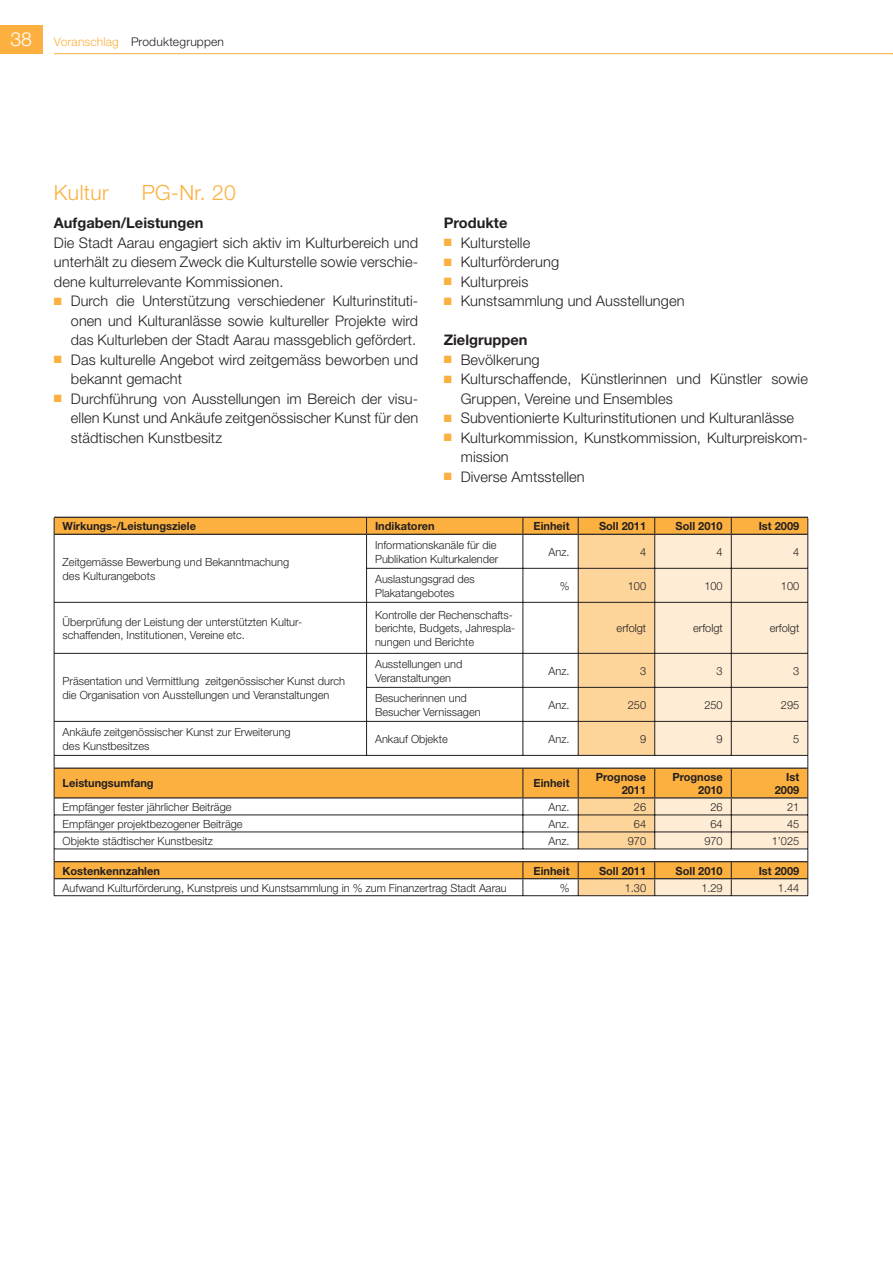
<style>
.page{position:relative;width:893px;height:1263px;background:#fff}
.page>*{position:absolute;margin:0;border:0;box-sizing:border-box;transform-origin:0 0}
.t1{font:300 21px "Helvetica Neue";letter-spacing:.02em;color:#fbb03f}
.t2{font:300 14.7px/19.5px "Helvetica Neue";letter-spacing:.005em;color:#231f20;text-align:justify}
.t3{font:700 14.7px "Helvetica Neue";color:#231f20}
.t4{font:300 12px "Helvetica Neue";letter-spacing:.015em;color:#231f20}
.t5{font:300 11.25px/13.5px "Helvetica Neue";color:#231f20}
.t6{font:700 11.25px/13.5px "Helvetica Neue";color:#231f20;text-align:right}
.s1{font-size:19.5px;color:#fff}
.s2{color:#fbb03f}
</style>
<div class="page">
<div style="left:0;top:26px;width:42px;height:28px;background:#fbb03f"></div>
<hr style="left:54px;top:53px;width:839px;height:1px;background:#fbb03f">
<svg style="left:53px;top:516px;width:756px;height:380px"></svg>
<svg style="left:53px;top:533px;width:756px;height:347px"></svg>
<p class="t4" style="left:10px;top:38px;width:215px"><span class="s1">38</span> <span class="s2">Voranschlag</span> Produktegruppen</p>
<h1 class="t1" style="left:54px;top:185px;width:56px">Kultur</h1>
<h1 class="t1" style="left:142px;top:185px;width:96px">PG-Nr. 20</h1>
<h2 class="t3" style="left:54px;top:218px;width:151px">Aufgaben/Leistungen</h2>
<h2 class="t2" style="left:54px;top:234px;width:366px">Die Stadt Aarau engagiert sich aktiv im Kulturbereich und unterhält zu diesem Zweck die Kulturstelle sowie verschie&shy;dene kulturrelevante Kommissionen.</h2>
<h2 class="t2" style="left:71px;top:293px;width:349px;text-indent:-17px"><span class="s2">■</span> Durch die Unterstützung verschiedener Kulturinstituti&shy;onen und Kulturanlässe sowie kultureller Projekte wird das Kulturleben der Stadt Aarau massgeblich gefördert.</h2>
<h2 class="t2" style="left:71px;top:351px;width:349px;text-indent:-17px"><span class="s2">■</span> Das kulturelle Angebot wird zeitgemäss beworben und bekannt gemacht</h2>
<h2 class="t2" style="left:71px;top:390px;width:349px;text-indent:-17px"><span class="s2">■</span> Durchführung von Ausstellungen im Bereich der visu&shy;ellen Kunst und Ankäufe zeitgenössischer Kunst für den städtischen Kunstbesitz</h2>
<h2 class="t3" style="left:444px;top:218px;width:65px">Produkte</h2>
<h2 class="t2" style="left:444px;top:234px;width:88px"><span class="s2">■</span> Kulturstelle</h2>
<h2 class="t2" style="left:444px;top:254px;width:117px"><span class="s2">■</span> Kulturförderung</h2>
<h2 class="t2" style="left:444px;top:273px;width:86px"><span class="s2">■</span> Kulturpreis</h2>
<h2 class="t2" style="left:444px;top:293px;width:242px"><span class="s2">■</span> Kunstsammlung und Ausstellungen</h2>
<h2 class="t3" style="left:444px;top:335px;width:85px">Zielgruppen</h2>
<h2 class="t2" style="left:444px;top:351px;width:98px"><span class="s2">■</span> Bevölkerung</h2>
<h2 class="t2" style="left:461px;top:371px;width:349px;text-indent:-17px"><span class="s2">■</span> Kulturschaffende, Künstlerinnen und Künstler sowie<br>Gruppen, Vereine und Ensembles</h2>
<h2 class="t2" style="left:444px;top:410px;width:352px"><span class="s2">■</span> Subventionierte Kulturinstitutionen und Kulturanlässe</h2>
<h2 class="t2" style="left:461px;top:429px;width:349px;text-indent:-17px"><span class="s2">■</span> Kulturkommission, Kunstkommission, Kulturpreiskom&shy;mission</h2>
<h2 class="t2" style="left:444px;top:468px;width:143px"><span class="s2">■</span> Diverse Amtsstellen</h2>
<p class="t6" style="left:63px;top:520px;width:135px">Wirkungs-/Leistungsziele</p>
<p class="t6" style="left:375px;top:520px;width:61px">Indikatoren</p>
<p class="t6" style="left:533px;top:520px;width:38px">Einheit</p>
<p class="t6" style="left:599px;top:520px;width:49px">Soll 2011</p>
<p class="t6" style="left:675px;top:520px;width:49px">Soll 2010</p>
<p class="t6" style="left:759px;top:520px;width:42px">Ist 2009</p>
<p class="t5" style="left:63px;top:557px;width:228px">Zeitgemässe Bewerbung und Bekanntmachung des Kulturangebots</p>
<p class="t5" style="left:375px;top:540px;width:125px">Informationskanäle für die<br>Publikation Kulturkalender</p>
<p class="t5" style="left:549px;top:546px;width:23px">Anz.</p>
<p class="t5" style="left:640px;top:546px;width:8px">4</p>
<p class="t5" style="left:717px;top:546px;width:8px">4</p>
<p class="t5" style="left:793px;top:546px;width:8px">4</p>
<p class="t5" style="left:375px;top:573px;width:101px">Auslastungsgrad des<br>Plakatangebotes</p>
<p class="t5" style="left:560px;top:580px;width:11px">%</p>
<p class="t5" style="left:628px;top:580px;width:20px">100</p>
<p class="t5" style="left:704px;top:580px;width:20px">100</p>
<p class="t5" style="left:781px;top:580px;width:20px">100</p>
<p class="t5" style="left:63px;top:616px;width:241px">Überprüfung der Leistung der unterstützten Kultur&shy;schaffenden, Institutionen, Vereine etc.</p>
<p class="t5" style="left:375px;top:609px;width:142px">Kontrolle der Rechenschafts&shy;berichte, Budgets, Jahrespla&shy;nungen und Berichte</p>
<p class="t5" style="left:617px;top:623px;width:31px">erfolgt</p>
<p class="t5" style="left:693px;top:623px;width:31px">erfolgt</p>
<p class="t5" style="left:770px;top:623px;width:31px">erfolgt</p>
<p class="t5" style="left:63px;top:675px;width:284px">Präsentation und Vermittlung zeitgenössischer Kunst durch die Organisation von Ausstellungen und Veranstaltungen</p>
<p class="t5" style="left:375px;top:658px;width:89px">Ausstellungen und<br>Veranstaltungen</p>
<p class="t5" style="left:549px;top:665px;width:23px">Anz.</p>
<p class="t5" style="left:640px;top:665px;width:8px">3</p>
<p class="t5" style="left:717px;top:665px;width:8px">3</p>
<p class="t5" style="left:793px;top:665px;width:8px">3</p>
<p class="t5" style="left:375px;top:692px;width:107px">Besucherinnen und<br>Besucher Vernissagen</p>
<p class="t5" style="left:549px;top:699px;width:23px">Anz.</p>
<p class="t5" style="left:628px;top:699px;width:20px">250</p>
<p class="t5" style="left:704px;top:699px;width:20px">250</p>
<p class="t5" style="left:781px;top:699px;width:20px">295</p>
<p class="t5" style="left:63px;top:726px;width:230px">Ankäufe zeitgenössischer Kunst zur Erweiterung des Kunstbesitzes</p>
<p class="t5" style="left:375px;top:733px;width:74px">Ankauf Objekte</p>
<p class="t5" style="left:549px;top:733px;width:23px">Anz.</p>
<p class="t5" style="left:640px;top:733px;width:8px">9</p>
<p class="t5" style="left:717px;top:733px;width:8px">9</p>
<p class="t5" style="left:793px;top:733px;width:8px">5</p>
<p class="t6" style="left:63px;top:778px;width:93px">Leistungsumfang</p>
<p class="t6" style="left:533px;top:778px;width:38px">Einheit</p>
<p class="t6" style="left:596px;top:771px;width:52px">Prognose<br>2011</p>
<p class="t6" style="left:672px;top:771px;width:52px">Prognose<br>2010</p>
<p class="t6" style="left:775px;top:771px;width:26px">Ist<br>2009</p>
<p class="t5" style="left:63px;top:801px;width:170px">Empfänger fester jährlicher Beiträge</p>
<p class="t5" style="left:549px;top:801px;width:23px">Anz.</p>
<p class="t5" style="left:634px;top:801px;width:14px">26</p>
<p class="t5" style="left:710px;top:801px;width:14px">26</p>
<p class="t5" style="left:787px;top:801px;width:14px">21</p>
<p class="t5" style="left:63px;top:818px;width:181px">Empfänger projektbezogener Beiträge</p>
<p class="t5" style="left:549px;top:818px;width:23px">Anz.</p>
<p class="t5" style="left:634px;top:818px;width:14px">64</p>
<p class="t5" style="left:710px;top:818px;width:14px">64</p>
<p class="t5" style="left:787px;top:818px;width:14px">45</p>
<p class="t5" style="left:63px;top:835px;width:152px">Objekte städtischer Kunstbesitz</p>
<p class="t5" style="left:549px;top:835px;width:23px">Anz.</p>
<p class="t5" style="left:628px;top:835px;width:20px">970</p>
<p class="t5" style="left:704px;top:835px;width:20px">970</p>
<p class="t5" style="left:772px;top:835px;width:29px">1’025</p>
<p class="t6" style="left:63px;top:865px;width:99px">Kostenkennzahlen</p>
<p class="t6" style="left:533px;top:865px;width:38px">Einheit</p>
<p class="t6" style="left:599px;top:865px;width:49px">Soll 2011</p>
<p class="t6" style="left:675px;top:865px;width:49px">Soll 2010</p>
<p class="t6" style="left:759px;top:865px;width:42px">Ist 2009</p>
<p class="t5" style="left:63px;top:882px;width:446px">Aufwand Kulturförderung, Kunstpreis und Kunstsammlung in % zum Finanzertrag Stadt Aarau</p>
<p class="t5" style="left:560px;top:882px;width:11px">%</p>
<p class="t5" style="left:625px;top:882px;width:23px">1.30</p>
<p class="t5" style="left:701px;top:882px;width:23px">1.29</p>
<p class="t5" style="left:778px;top:882px;width:23px">1.44</p>
</div>
